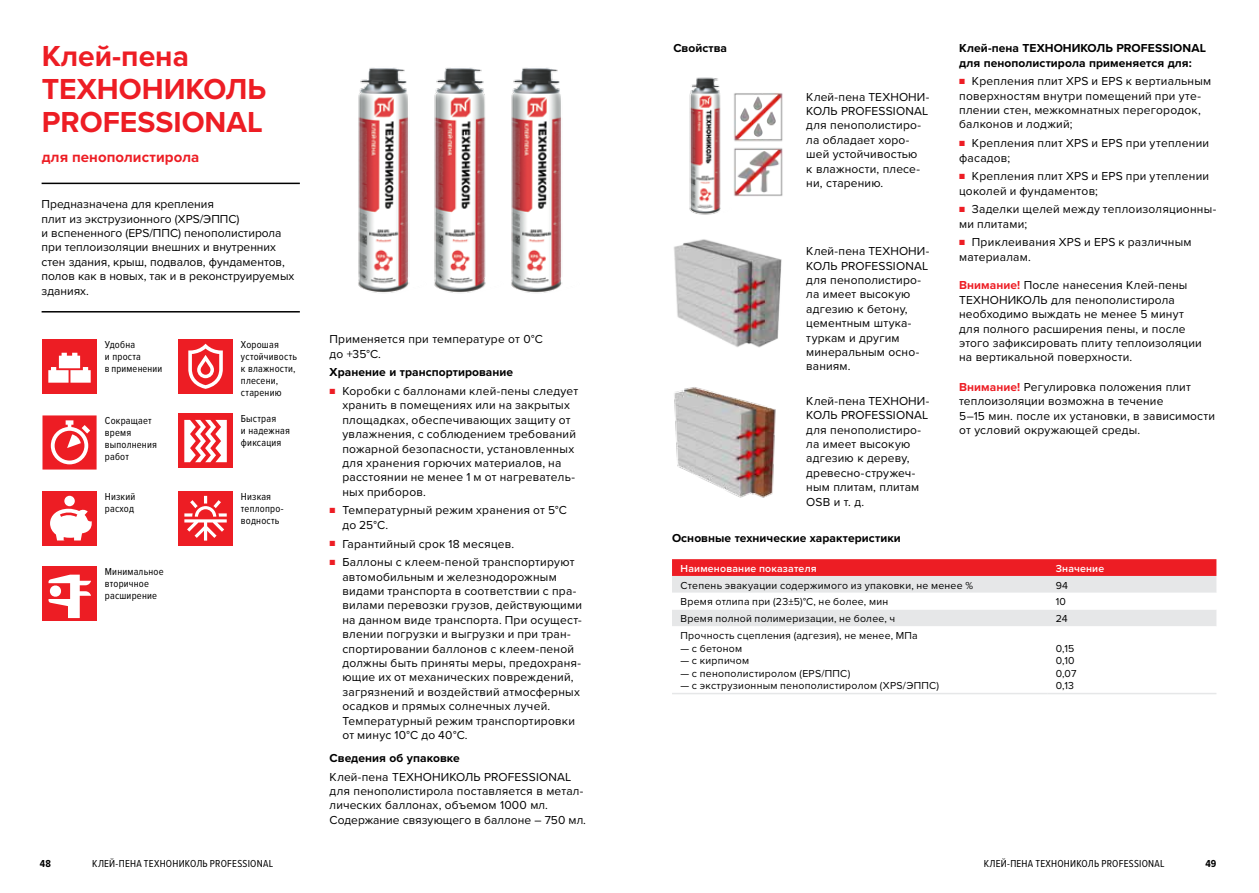
<style>
.page{position:relative;width:1259px;height:893px;background:#fff}
.page>*{position:absolute;margin:0;border:0;box-sizing:border-box;transform-origin:0 0}
.t1{font:700 30px/33px "Proxima Nova";color:#ed1d24}
.t2{font:700 15px "Proxima Nova";letter-spacing:.005em;color:#ed1d24}
.t3{font:12px/14.4px "Proxima Nova";letter-spacing:.015em;color:#000}
.t4{font:700 12px/14.4px "Proxima Nova";letter-spacing:.005em;color:#000}
.t5{font:10.5px/12.6px "Proxima Nova";letter-spacing:.025em;color:#000}
.t6{font:10.5px/12px "Proxima Nova Cond";letter-spacing:.02em;color:#000}
.t7{font:600 10.5px "Proxima Nova";letter-spacing:.02em;color:#fff}
.t8{font:700 10.5px "Proxima Nova Cond";color:#000}
.s1{font-size:9px;color:#ed1d24}
.s2{font-weight:700;color:#ed1d24}
</style>
<div class="page">
<hr style="left:42px;top:183px;width:258px;height:1px;background:#000">
<hr style="left:42px;top:311px;width:258px;height:2px;background:#000">
<div style="left:43px;top:491px;width:54px;height:54px;background:#ed1d24"></div>
<div style="left:64px;top:496px;width:11px;height:10px;background:#fff;border-radius:50%"></div>
<svg style="left:50px;top:509px;width:42px;height:31px"></svg>
<div style="left:179px;top:491px;width:54px;height:54px;background:#ed1d24"></div>
<svg style="left:184px;top:496px;width:43px;height:45px"></svg>
<div style="left:43px;top:340px;width:54px;height:54px;background:#ed1d24"></div>
<svg style="left:48px;top:353px;width:43px;height:30px"></svg>
<div style="left:179px;top:339px;width:54px;height:54px;background:#ed1d24"></div>
<svg style="left:188px;top:344px;width:35px;height:45px"></svg>
<div style="left:43px;top:567px;width:54px;height:54px;background:#ed1d24"></div>
<svg style="left:49px;top:575px;width:42px;height:43px"></svg>
<svg style="left:42px;top:415px;width:55px;height:55px;background:#f04f54"></svg>
<div style="left:179px;top:413px;width:54px;height:54px;background:#ed1d24"></div>
<svg style="left:184px;top:420px;width:43px;height:42px"></svg>
<img style="left:358px;top:68px;width:51px;height:225px">
<img style="left:434px;top:68px;width:52px;height:225px">
<img style="left:511px;top:68px;width:51px;height:225px">
<img style="left:674px;top:239px;width:108px;height:109px">
<img style="left:674px;top:387px;width:102px;height:111px">
<img style="left:735px;top:93px;width:48px;height:104px">
<img style="left:689px;top:77px;width:46px;height:138px">
<svg style="left:672px;top:559px;width:544px;height:34px;background:#e98387"></svg>
<div style="left:672px;top:610px;width:544px;height:16px;background:#e6e7e8"></div>
<hr style="left:672px;top:693px;width:375px;height:1px;background:#e6e7e8">
<hr style="left:1047px;top:693px;width:169px;height:1px;background:#e6e7e8">
<h1 class="t1" style="left:42px;top:41px;width:226px">Клей-пена<br>ТЕХНОНИКОЛЬ<br>PROFESSIONAL</h1>
<p class="t2" style="left:42px;top:148px;width:159px">для пенополистирола</p>
<p class="t3" style="left:42px;top:197px;width:254px">Предназначена для крепления<br>плит из экструзионного (XPS/ЭППС)<br>и вспененного (EPS/ППС) пенополистирола при теплоизоляции внешних и внутренних стен здания, крыш, подвалов, фундаментов, полов как в новых, так и в реконструируемых зданиях.</p>
<p class="t6" style="left:105px;top:339px;width:59px">Удобна<br>и проста<br>в применении</p>
<p class="t6" style="left:241px;top:338px;width:58px">Хорошая устойчивость к влажности, плесени, старению</p>
<p class="t6" style="left:105px;top:414px;width:53px">Сокращает время выполнения работ</p>
<p class="t6" style="left:241px;top:412px;width:50px">Быстрая<br>и надежная фиксация</p>
<p class="t6" style="left:105px;top:490px;width:32px">Низкий расход</p>
<p class="t6" style="left:105px;top:566px;width:60px">Минимальное вторичное расширение</p>
<p class="t6" style="left:241px;top:490px;width:44px">Низкая теплопро&shy;водность</p>
<p class="t3" style="left:330px;top:332px;width:215px">Применяется при температуре от 0°С до +35°С.</p>
<p class="t4" style="left:330px;top:366px;width:185px">Хранение и транспортирование</p>
<p class="t3" style="left:342px;top:384px;width:237px;text-indent:-13px"><span class="s1">■</span> Коробки с баллонами клей-пены следует хранить в помещениях или на закрытых площадках, обеспечивающих защиту от увлажнения, с соблюдением требований пожарной безопасности, установленных для хранения горючих материалов, на расстоянии не менее 1 м от нагреватель&shy;ных приборов.</p>
<p class="t3" style="left:342px;top:503px;width:226px;text-indent:-13px"><span class="s1">■</span> Температурный режим хранения от 5°С до 25°С.</p>
<p class="t3" style="left:330px;top:537px;width:186px"><span class="s1">■</span> Гарантийный срок 18 месяцев.</p>
<p class="t3" style="left:342px;top:555px;width:241px;text-indent:-13px"><span class="s1">■</span> Баллоны с клеем-пеной транспортируют автомобильным и железнодорожным видами транспорта в соответствии с пра&shy;вилами перевозки грузов, действующими на данном виде транспорта. При осущест&shy;влении погрузки и выгрузки и при тран&shy;спортировании баллонов с клеем-пеной должны быть приняты меры, предохраня&shy;ющие их от механических повреждений, загрязнений и воздействий атмосферных осадков и прямых солнечных лучей.<br>Температурный режим транспортировки от минус 10°С до 40°С.</p>
<p class="t4" style="left:330px;top:751px;width:132px">Сведения об упаковке</p>
<p class="t3" style="left:330px;top:770px;width:258px">Клей-пена ТЕХНОНИКОЛЬ PROFESSIONAL для пенополистирола поставляется в метал&shy;лических баллонах, объемом 1000 мл.<br>Содержание связующего в баллоне – 750 мл.</p>
<p class="t4" style="left:673px;top:41px;width:55px">Свойства</p>
<p class="t3" style="left:806px;top:90px;width:125px">Клей-пена ТЕХНОНИ-<br>КОЛЬ PROFESSIONAL для пенополистиро&shy;ла обладает хоро&shy;шей устойчивостью<br>к влажности, плесе&shy;ни, старению.</p>
<p class="t3" style="left:806px;top:244px;width:124px">Клей-пена ТЕХНОНИ-<br>КОЛЬ PROFESSIONAL для пенополистиро&shy;ла имеет высокую адгезию к бетону, цементным штука&shy;туркам и другим минеральным осно&shy;ваниям.</p>
<p class="t3" style="left:806px;top:394px;width:124px">Клей-пена ТЕХНОНИ-<br>КОЛЬ PROFESSIONAL для пенополистиро&shy;ла имеет высокую адгезию к дереву, древесно-стружеч&shy;ным плитам, плитам<br>OSB и т. д.</p>
<p class="t4" style="left:672px;top:532px;width:230px">Основные технические характеристики</p>
<p class="t4" style="left:959px;top:41px;width:248px">Клей-пена ТЕХНОНИКОЛЬ PROFESSIONAL для пенополистирола применяется для:</p>
<p class="t3" style="left:959px;top:74px;width:254px"><span class="s1">■</span> Крепления плит XPS и EPS к вертиальным поверхностям внутри помещений при уте&shy;плении стен, межкомнатных перегородок, балконов и лоджий;</p>
<p class="t3" style="left:959px;top:136px;width:251px"><span class="s1">■</span> Крепления плит XPS и EPS при утеплении фасадов;</p>
<p class="t3" style="left:959px;top:169px;width:251px"><span class="s1">■</span> Крепления плит XPS и EPS при утеплении цоколей и фундаментов;</p>
<p class="t3" style="left:959px;top:202px;width:259px"><span class="s1">■</span> Заделки щелей между теплоизоляционны&shy;ми плитами;</p>
<p class="t3" style="left:959px;top:235px;width:234px"><span class="s1">■</span> Приклеивания XPS и EPS к различным материалам.</p>
<p class="t3" style="left:959px;top:278px;width:244px"><span class="s2">Внимание!</span> После нанесения Клей-пены ТЕХНОНИКОЛЬ для пенополистирола необходимо выждать не менее 5 минут для полного расширения пены, и после этого зафиксировать плиту теплоизоляции на вертикальной поверхности.</p>
<p class="t3" style="left:959px;top:380px;width:257px"><span class="s2">Внимание!</span> Регулировка положения плит теплоизоляции возможна в течение<br>5–15 мин. после их установки, в зависимости от условий окружающей среды.</p>
<p class="t7" style="left:680px;top:562px;width:138px">Наименование показателя</p>
<p class="t7" style="left:1055px;top:562px;width:50px">Значение</p>
<p class="t5" style="left:680px;top:579px;width:294px">Степень эвакуации содержимого из упаковки, не менее %</p>
<p class="t5" style="left:1055px;top:579px;width:14px">94</p>
<p class="t5" style="left:680px;top:596px;width:209px">Время отлипа при (23±5)°С, не более, мин</p>
<p class="t5" style="left:1055px;top:596px;width:12px">10</p>
<p class="t5" style="left:680px;top:612px;width:216px">Время полной полимеризации, не более, ч</p>
<p class="t5" style="left:1055px;top:612px;width:13px">24</p>
<p class="t5" style="left:680px;top:629px;width:239px">Прочность сцепления (адгезия), не менее, МПа</p>
<p class="t5" style="left:680px;top:642px;width:63px">— с бетоном</p>
<p class="t5" style="left:680px;top:654px;width:70px">— с кирпичом</p>
<p class="t5" style="left:680px;top:667px;width:171px">— с пенополистиролом (EPS/ППС)</p>
<p class="t5" style="left:680px;top:680px;width:260px">— с экструзионным пенополистиролом (XPS/ЭППС)</p>
<p class="t5" style="left:1055px;top:642px;width:22px">0,15<br>0,10<br>0,07<br>0,13</p>
<p class="t6" style="left:92px;top:857px;width:182px">КЛЕЙ-ПЕНА ТЕХНОНИКОЛЬ PROFESSIONAL</p>
<p class="t6" style="left:983px;top:857px;width:182px">КЛЕЙ-ПЕНА ТЕХНОНИКОЛЬ PROFESSIONAL</p>
<p class="t8" style="left:40px;top:857px;width:13px">48</p>
<p class="t8" style="left:1205px;top:857px;width:13px">49</p>
</div>
